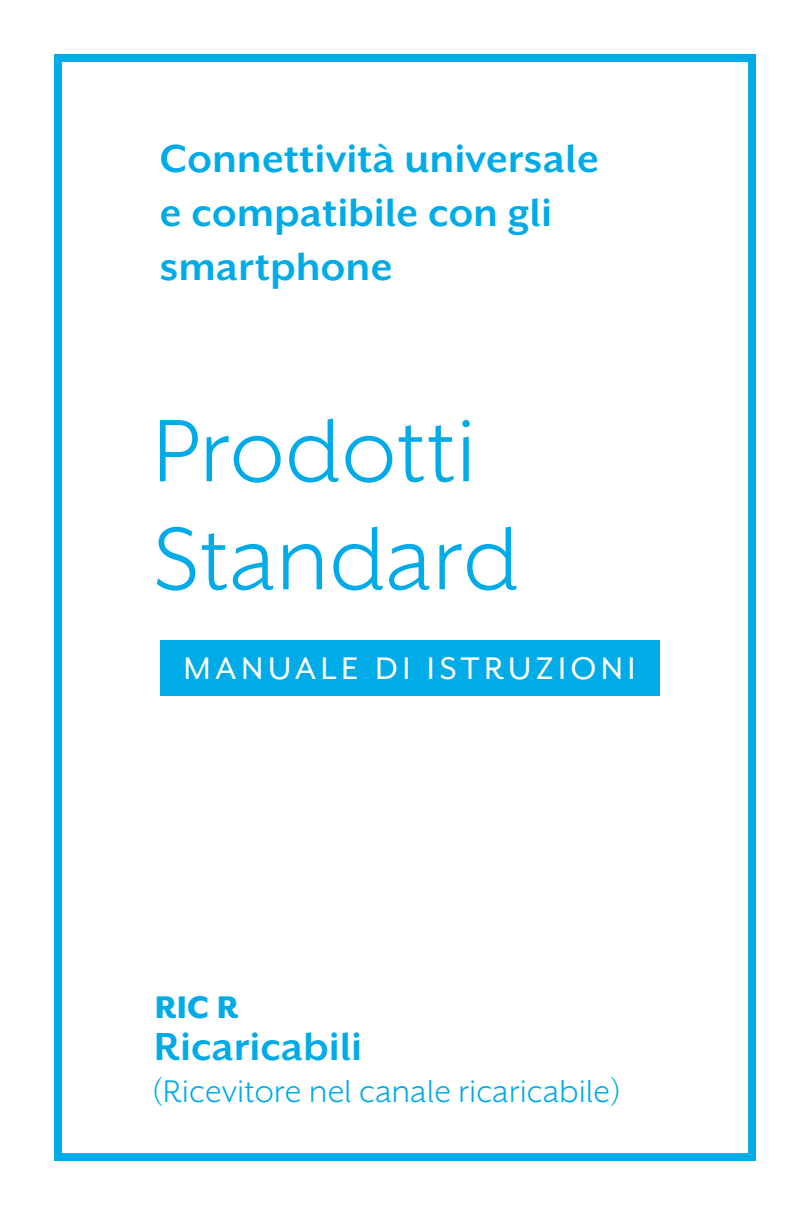
<style>
.page{position:relative;width:810px;height:1215px;background:#fff}
.page>*{position:absolute;margin:0;border:0;box-sizing:border-box;transform-origin:0 0}
.Cover_-_Title{font:102px/108px "Mr Eaves XL San OT";letter-spacing:.01em;color:#00abe7}
.Cover_-_Product_type{font:700 45px "Mr Eaves XL San OT";letter-spacing:.01em;color:#00abe7}
.Cover_-_Product_type-2{font:36px "Mr Eaves XL San OT";letter-spacing:.01em;color:#00abe7}
.t1{font:36px "Mr Eaves XL San OT";letter-spacing:.14em;color:#fff}
.Cover_-_Product_type-3{font:800 36px "Mr Eaves XL San OT";color:#00abe7}
</style>
<div class="page">
<div style="left:54px;top:54px;width:702px;height:1107px;border:8px solid #00abe7"></div>
<div style="left:160px;top:641px;width:499px;height:55px;background:#00abe7"></div>
<p class="Cover_-_Product_type" style="left:160px;top:133px;width:440px">Connettività universale</p>
<p class="Cover_-_Product_type" style="left:160px;top:187px;width:393px">e compatibile con gli</p>
<p class="Cover_-_Product_type" style="left:160px;top:241px;width:234px">smartphone</p>
<p class="Cover_-_Title" style="left:153px;top:397px;width:367px">Prodotti<br>Standard</p>
<p class="t1" style="left:184px;top:649px;width:453px">MANUALE DI ISTRUZIONI</p>
<p class="Cover_-_Product_type-3" style="left:155px;top:986px;width:85px">RIC R</p>
<p class="Cover_-_Product_type" style="left:154px;top:1021px;width:209px">Ricaricabili</p>
<p class="Cover_-_Product_type-2" style="left:152px;top:1073px;width:470px">(Ricevitore nel canale ricaricabile)</p>
</div>
